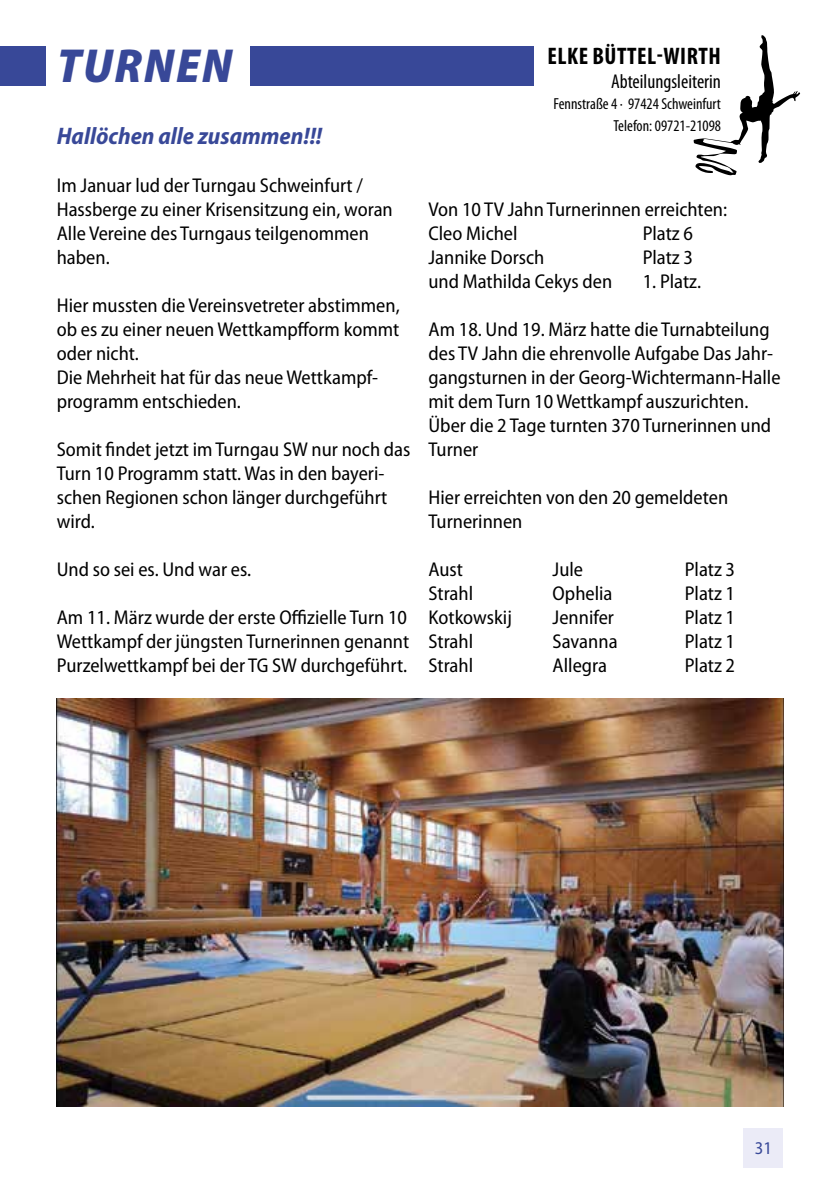
<style>
.page{position:relative;width:840px;height:1191px;background:#fff}
.page>*{position:absolute;margin:0;border:0;box-sizing:border-box;transform-origin:0 0}
.t1{font:italic 900 semi-condensed 48px "Myriad Pro";letter-spacing:.035em;color:#384898}
.t2{font:italic 700 semi-condensed 24px "Myriad Pro";color:#384898}
.t3{font:700 condensed 24px "Myriad Pro";letter-spacing:.02em;color:#000}
.t4{font:semi-condensed 20px/24px "Myriad Pro";color:#000}
.t5{font:condensed 20px "Myriad Pro";color:#000}
.t6{font:semi-condensed 18px "Myriad Pro";color:#384898}
.t7{font:condensed 16px/21.6px "Myriad Pro";color:#000;text-align:right}
</style>
<div class="page">
<div style="left:743px;top:1128px;width:39px;height:40px;background:#ebebf7"></div>
<div style="left:0;top:46px;width:45px;height:40px;background:#384898"></div>
<div style="left:249px;top:46px;width:284px;height:40px;background:#384898"></div>
<svg style="left:693px;top:35px;width:106px;height:140px"></svg>
<img style="left:57px;top:698px;width:725px;height:408px">
<h1 class="t1" style="left:57px;top:39px;width:176px">TURNEN</h1>
<p class="t3" style="left:547px;top:43px;width:174px">ELKE BÜTTEL-WIRTH</p>
<p class="t5" style="left:610px;top:70px;width:111px">Abteilungsleiterin</p>
<p class="t7" style="left:553px;top:94px;width:169px">Fennstraße 4 · 97424 Schweinfurt<br>Telefon: 09721-21098</p>
<p class="t2" style="left:57px;top:123px;width:267px">Hallöchen alle zusammen!!!</p>
<p class="t4" style="left:57px;top:174px;width:337px">Im Januar lud der Turngau Schweinfurt /<br>Hassberge zu einer Krisensitzung ein, woran<br>Alle Vereine des Turngaus teilgenommen haben.</p>
<p class="t4" style="left:57px;top:294px;width:344px">Hier mussten die Vereinsvetreter abstimmen, ob es zu einer neuen Wettkampfform kommt oder nicht.<br>Die Mehrheit hat für das neue Wettkampf&shy;programm entschieden.</p>
<p class="t4" style="left:57px;top:438px;width:355px">Somit findet jetzt im Turngau SW nur noch das Turn 10 Programm statt. Was in den bayeri&shy;schen Regionen schon länger durchgeführt wird.</p>
<p class="t4" style="left:57px;top:558px;width:196px">Und so sei es. Und war es.</p>
<p class="t4" style="left:57px;top:606px;width:354px;text-align:justify">Am 11. März wurde der erste Offizielle Turn 10<br>Wettkampf der jüngsten Turnerinnen genannt Purzelwettkampf bei der TG SW durchgeführt.</p>
<p class="t4" style="left:428px;top:198px;width:300px">Von 10 TV Jahn Turnerinnen erreichten:<br>Cleo Michel</p>
<p class="t4" style="left:642px;top:222px;width:52px">Platz 6</p>
<p class="t4" style="left:428px;top:246px;width:117px">Jannike Dorsch</p>
<p class="t4" style="left:642px;top:246px;width:52px">Platz 3</p>
<p class="t4" style="left:428px;top:270px;width:185px">und Mathilda Cekys den</p>
<p class="t4" style="left:642px;top:270px;width:60px">1. Platz.</p>
<p class="t4" style="left:428px;top:318px;width:353px">Am 18. Und 19. März hatte die Turnabteilung des TV Jahn die ehrenvolle Aufgabe Das Jahr&shy;gangsturnen in der Georg-Wichtermann-Halle mit dem Turn 10 Wettkampf auszurichten.<br>Über die 2 Tage turnten 370 Turnerinnen und Turner</p>
<p class="t4" style="left:428px;top:486px;width:301px">Hier erreichten von den 20 gemeldeten<br>Turnerinnen</p>
<p class="t4" style="left:428px;top:558px;width:36px">Aust</p>
<p class="t4" style="left:552px;top:558px;width:32px">Jule</p>
<p class="t4" style="left:684px;top:558px;width:52px">Platz 3</p>
<p class="t4" style="left:428px;top:582px;width:46px">Strahl</p>
<p class="t4" style="left:552px;top:582px;width:61px">Ophelia</p>
<p class="t4" style="left:684px;top:582px;width:52px">Platz 1</p>
<p class="t4" style="left:428px;top:606px;width:85px">Kotkowskij</p>
<p class="t4" style="left:552px;top:606px;width:63px">Jennifer</p>
<p class="t4" style="left:684px;top:606px;width:52px">Platz 1</p>
<p class="t4" style="left:428px;top:630px;width:46px">Strahl</p>
<p class="t4" style="left:552px;top:630px;width:66px">Savanna</p>
<p class="t4" style="left:684px;top:630px;width:52px">Platz 1</p>
<p class="t4" style="left:428px;top:654px;width:46px">Strahl</p>
<p class="t4" style="left:552px;top:654px;width:56px">Allegra</p>
<p class="t4" style="left:684px;top:654px;width:52px">Platz 2</p>
<p class="t6" style="left:754px;top:1138px;width:19px">31</p>
</div>
